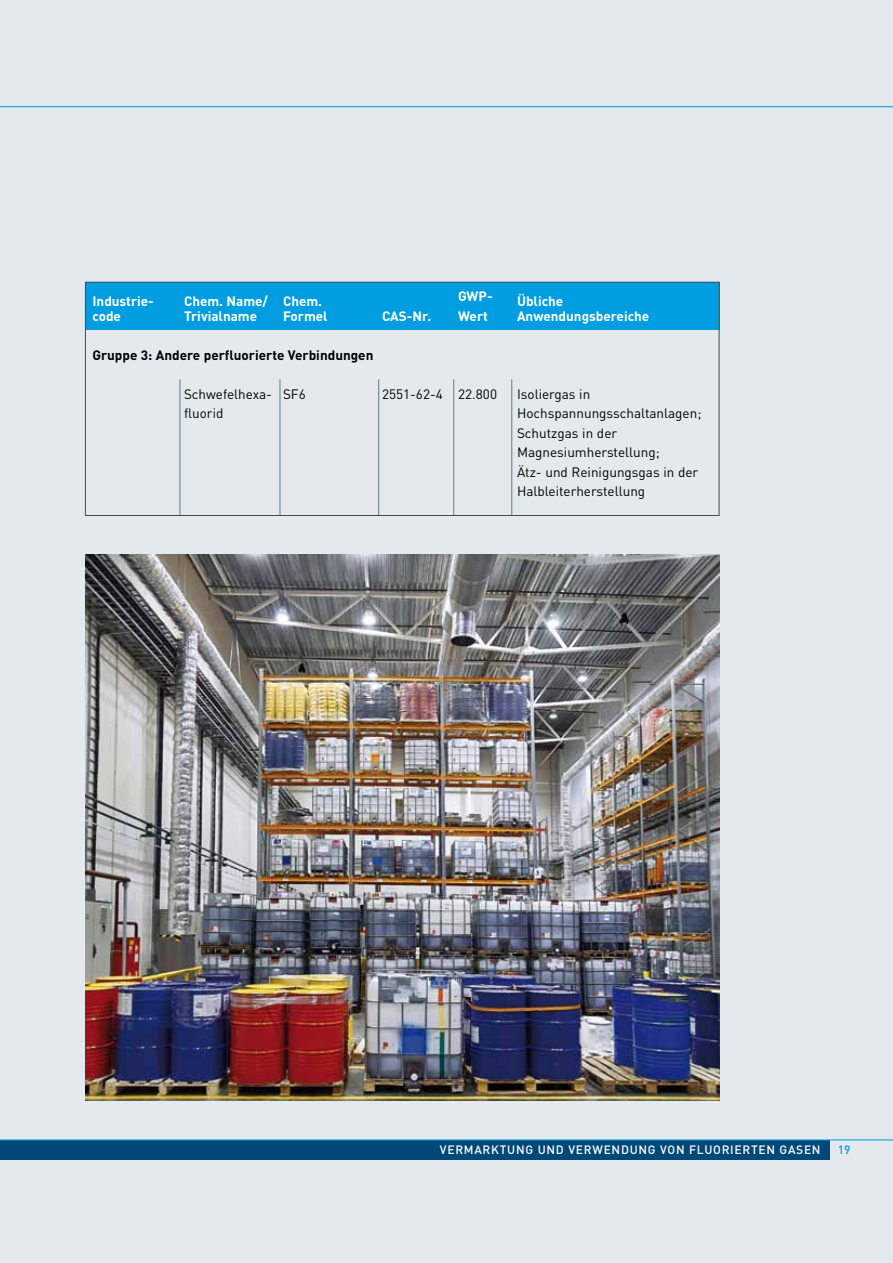
<style>
.page{position:relative;width:893px;height:1263px;background:#e3e9ec}
.page>*{position:absolute;margin:0;border:0;box-sizing:border-box;transform-origin:0 0}
.t1{font:13.5px/19.5px "DIN Pro";color:#000}
.t2{font:700 13.5px "DIN Pro";color:#fff}
.t3{font:700 13.5px "DIN Pro";color:#000}
.t4{font:500 12px "DIN Pro";letter-spacing:.06em;color:#fff}
.t5{font:500 12px "DIN Pro";color:#009ee0}
</style>
<div class="page">
<div style="left:0;top:1140px;width:829px;height:20px;background:#004877"></div>
<hr style="left:0;top:1139px;width:893px;height:1px;background:#009ee0">
<hr style="left:0;top:106px;width:893px;height:1px;background:#009ee0">
<div style="left:85px;top:282px;width:634px;height:48px;background:#009ee0"></div>
<hr style="left:180px;top:379px;width:1px;height:137px;background:#637a85">
<hr style="left:280px;top:379px;width:1px;height:137px;background:#637a85">
<hr style="left:378px;top:379px;width:1px;height:137px;background:#637a85">
<hr style="left:453px;top:379px;width:1px;height:137px;background:#637a85">
<hr style="left:511px;top:379px;width:1px;height:137px;background:#637a85">
<img style="left:85px;top:555px;width:635px;height:546px">
<div style="left:85px;top:282px;width:634px;height:234px;border:1px solid #3e4f57"></div>
<p class="t2" style="left:92px;top:292px;width:63px">Industrie-</p>
<p class="t2" style="left:184px;top:292px;width:140px">Chem. Name/ Chem.</p>
<p class="t2" style="left:458px;top:287px;width:36px">GWP-</p>
<p class="t2" style="left:517px;top:292px;width:48px">Übliche</p>
<p class="t2" style="left:92px;top:307px;width:30px">code</p>
<p class="t2" style="left:184px;top:307px;width:75px">Trivialname</p>
<p class="t2" style="left:283px;top:307px;width:46px">Formel</p>
<p class="t2" style="left:382px;top:307px;width:51px">CAS-Nr.</p>
<p class="t2" style="left:458px;top:307px;width:31px">Wert</p>
<p class="t2" style="left:517px;top:307px;width:134px">Anwendungsbereiche</p>
<p class="t3" style="left:92px;top:346px;width:282px">Gruppe 3: Andere perfluorierte Verbindungen</p>
<p class="t1" style="left:184px;top:384px;width:123px">Schwefelhexa- SF6</p>
<p class="t1" style="left:382px;top:384px;width:117px">2551-62-4 22.800</p>
<p class="t1" style="left:517px;top:384px;width:75px">Isoliergas in</p>
<p class="t1" style="left:184px;top:403px;width:41px">fluorid</p>
<p class="t1" style="left:517px;top:403px;width:186px">Hochspannungsschaltanlagen;<br>Schutzgas in der<br>Magnesiumherstellung;<br>Ätz- und Reinigungsgas in der<br>Halbleiterherstellung</p>
<p class="t4" style="left:440px;top:1141px;width:382px">VERMARKTUNG UND VERWENDUNG VON FLUORIERTEN GASEN</p>
<p class="t5" style="left:838px;top:1141px;width:14px">19</p>
</div>
